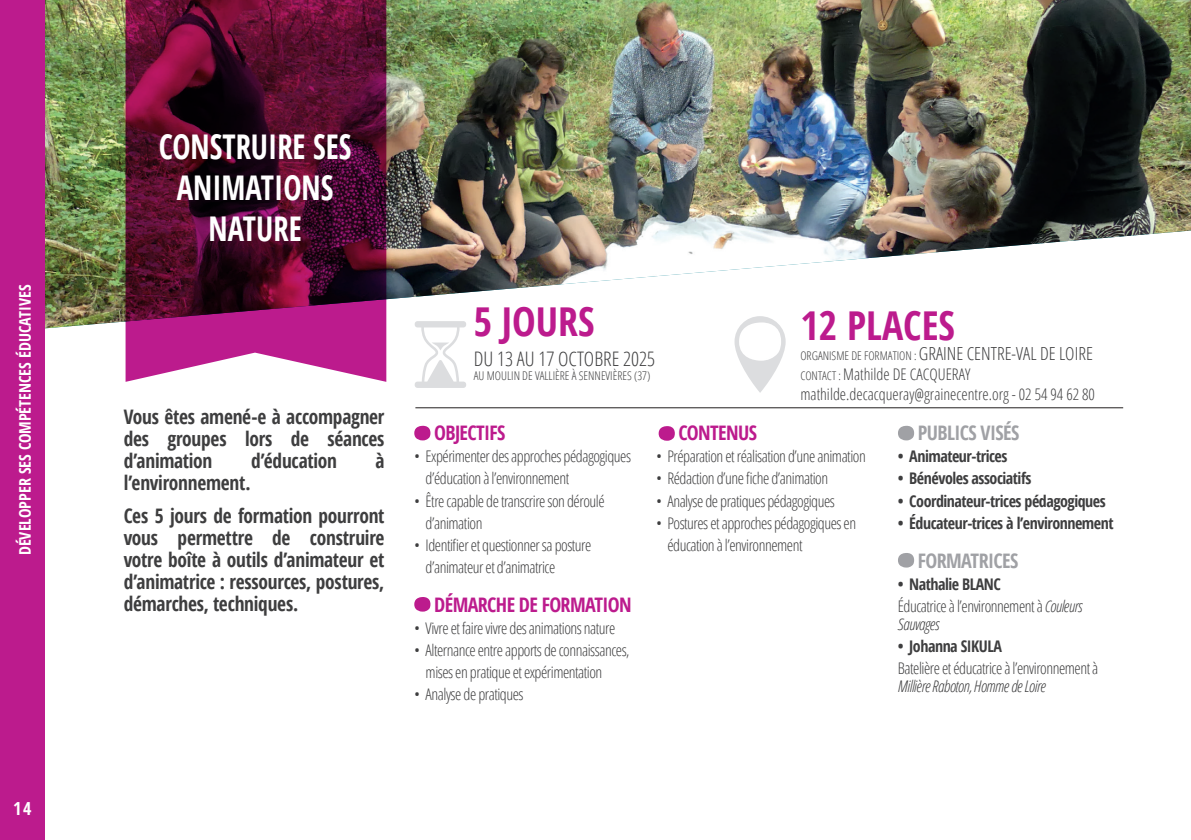
<style>
.page{position:relative;width:1191px;height:840px;background:#fff}
.page>*{position:absolute;margin:0;border:0;box-sizing:border-box;transform-origin:0 0}
.t1{font:700 condensed 39.8px "Open Sans";color:#bc1b8d}
.t2{font:700 condensed 34px/40.8px "Open Sans";color:#fff;text-align:center;scale:.9 1}
.t3{font:700 condensed 20px/22px "Open Sans";letter-spacing:-.015em;color:#3e3e3f;text-align:justify}
.t4{font:700 condensed 20px "Open Sans";letter-spacing:-.03em;color:#bc1b8d}
.t5{font:700 condensed 20px "Open Sans";letter-spacing:-.03em;color:#a0a1a5}
.t6{font:300 condensed 20px "Open Sans";color:#3e3e3f}
.t7{font:300 condensed 18px "Open Sans";color:#3e3e3f}
.t8{font:700 condensed 18px "Open Sans";color:#fff}
.t9{font:300 condensed 16px/22px "Open Sans";letter-spacing:-.03em;color:#3e3e3f}
.t10{font:700 condensed 16px "Open Sans";letter-spacing:-.03em;color:#3e3e3f}
.t11{font:300 condensed 16px/20px "Open Sans";color:#3e3e3f}
.t12{font:italic 300 condensed 16px "Open Sans";letter-spacing:-.03em;color:#3e3e3f}
.t13{font:700 condensed 16px "Open Sans";color:#fff}
.t14{font:300 condensed 12px "Open Sans";color:#3e3e3f}
.s1{font-size:12px}
.s2{font-weight:700}
.s3{font-style:italic}
</style>
<div class="page">
<svg style="left:734px;top:332px;width:51px;height:60px"></svg>
<svg style="left:415px;top:332px;width:51px;height:56px"></svg>
<img style="left:44px;top:0;width:1147px;height:332px">
<hr style="left:415px;top:407px;width:708px;height:1px;background:#231f20">
<svg style="left:126px;top:0;width:260px;height:381px;background:#63163f"></svg>
<div style="left:0;top:0;width:44px;height:839px;background:#bc1b8d"></div>
<svg style="left:414px;top:425px;width:16px;height:15px"></svg>
<svg style="left:414px;top:597px;width:16px;height:14px"></svg>
<svg style="left:658px;top:426px;width:17px;height:14px"></svg>
<svg style="left:898px;top:425px;width:16px;height:15px"></svg>
<svg style="left:898px;top:553px;width:16px;height:14px"></svg>
<p class="t13" style="left:14px;top:555px;width:272px;rotate:-90deg">DÉVELOPPER SES COMPÉTENCES ÉDUCATIVES</p>
<p class="t8" style="left:13px;top:795px;width:20px">14</p>
<h2 class="t2" style="left:159px;top:125px;width:216px">CONSTRUIRE SES<br>ANIMATIONS<br>NATURE</h2>
<p class="t3" style="left:124px;top:404px;width:262px">Vous êtes amené-e à accompagner des groupes lors de séances d’animation</p>
<p class="t3" style="left:251px;top:448px;width:87px">d’éducation</p>
<p class="t3" style="left:375px;top:448px;width:11px">à</p>
<p class="t3" style="left:124px;top:465px;width:262px;line-height:33.4px">l’environnement.<br>Ces 5 jours de formation pourront</p>
<p class="t3" style="left:124px;top:526px;width:262px">vous permettre de construire votre boîte à outils d’animateur et d’animatrice : ressources, postures, démarches, techniques.</p>
<h1 class="t1" style="left:474px;top:293px;width:122px">5 JOURS</h1>
<p class="t6" style="left:474px;top:345px;width:183px">DU 13 AU 17 OCTOBRE 2025</p>
<p class="t14" style="left:474px;top:367px;width:178px">AU MOULIN DE VALLIÈRE À SENNEVIÈRES (37)</p>
<h1 class="t1" style="left:800px;top:297px;width:156px">12 PLACES</h1>
<p class="t7" style="left:800px;top:341px;width:294px"><span class="s1">ORGANISME DE FORMATION :</span> GRAINE CENTRE-VAL DE LOIRE</p>
<p class="t11" style="left:800px;top:363px;width:296px"><span class="s1">CONTACT :</span> Mathilde DE CACQUERAY mathilde.decacqueray@grainecentre.org - 02 54 94 62 80</p>
<p class="t4" style="left:434px;top:419px;width:73px">OBJECTIFS</p>
<p class="t9" style="left:425px;top:445px;width:207px;text-indent:-11px">• Expérimenter des approches pédagogiques d’éducation à l’environnement</p>
<p class="t9" style="left:425px;top:489px;width:180px;text-indent:-11px">• Être capable de transcrire son déroulé d’animation</p>
<p class="t9" style="left:425px;top:533px;width:167px;text-indent:-11px">• Identifier et questionner sa posture d’animateur et d’animatrice</p>
<p class="t4" style="left:434px;top:590px;width:199px">DÉMARCHE DE FORMATION</p>
<p class="t9" style="left:414px;top:616px;width:203px">• Vivre et faire vivre des animations nature</p>
<p class="t9" style="left:425px;top:638px;width:205px;text-indent:-11px">• Alternance entre apports de connaissances, mises en pratique et expérimentation</p>
<p class="t9" style="left:414px;top:682px;width:111px">• Analyse de pratiques</p>
<p class="t4" style="left:678px;top:419px;width:80px">CONTENUS</p>
<p class="t9" style="left:656px;top:445px;width:211px">• Préparation et réalisation d’une animation</p>
<p class="t9" style="left:656px;top:467px;width:174px">• Rédaction d’une fiche d’animation</p>
<p class="t9" style="left:656px;top:489px;width:180px">• Analyse de pratiques pédagogiques</p>
<p class="t9" style="left:667px;top:511px;width:190px;text-indent:-11px">• Postures et approches pédagogiques en éducation à l’environnement</p>
<p class="t5" style="left:918px;top:419px;width:103px">PUBLICS VISÉS</p>
<p class="t10" style="left:898px;top:445px;width:111px">• Animateur-trices</p>
<p class="t10" style="left:898px;top:467px;width:135px">• Bénévoles associatifs</p>
<p class="t10" style="left:898px;top:489px;width:209px">• Coordinateur-trices pédagogiques</p>
<p class="t10" style="left:898px;top:511px;width:217px">• Éducateur-trices à l’environnement</p>
<p class="t5" style="left:918px;top:546px;width:102px">FORMATRICES</p>
<p class="t9" style="left:898px;top:572px;width:186px"><span class="s2">• Nathalie BLANC<br></span>Éducatrice à l’environnement à <span class="s3">Couleurs</span></p>
<p class="t12" style="left:898px;top:612px;width:43px">Sauvages</p>
<p class="t10" style="left:898px;top:634px;width:105px">• Johanna SIKULA</p>
<p class="t9" style="left:898px;top:656px;width:202px">Batelière et éducatrice à l’environnement à</p>
<p class="t12" style="left:898px;top:674px;width:149px">Millière Raboton, Homme de Loire</p>
</div>
